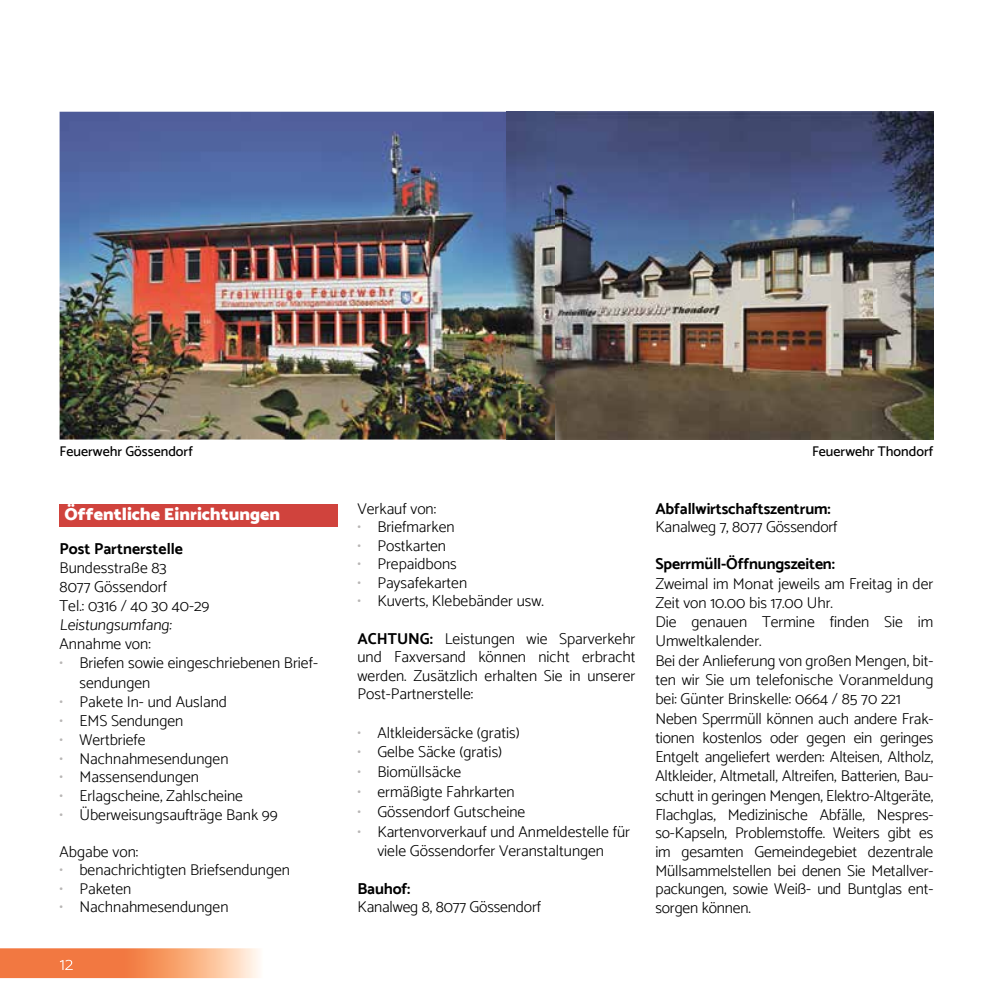
<style>
.page{position:relative;width:993px;height:993px;background:#fff}
.page>*{position:absolute;margin:0;border:0;box-sizing:border-box;transform-origin:0 0}
.t1{font:900 17.5px "Catamaran";color:#fff}
.t2{font:300 17.5px "Catamaran";color:#fff}
.t3{font:300 15.75px/19.1px "Catamaran";color:#000}
.t4{font:700 15.75px "Catamaran";letter-spacing:-.01em;color:#000}
.t5{font:500 14px "Catamaran";color:#000}
.s1{color:#b8b6b5}
.s2{font-weight:700}
</style>
<div class="page">
<svg style="left:0;top:948px;width:259px;height:29px"></svg>
<img style="left:60px;top:112px;width:446px;height:327px">
<div style="left:60px;top:504px;width:277px;height:22px;background:#d0433d"></div>
<img style="left:506px;top:112px;width:427px;height:327px">
<p class="t5" style="left:60px;top:442px;width:135px">Feuerwehr Gössendorf</p>
<p class="t5" style="left:811px;top:442px;width:123px">Feuerwehr Thondorf</p>
<p class="t1" style="left:64px;top:503px;width:217px">Öffentliche Einrichtungen</p>
<p class="t4" style="left:60px;top:539px;width:125px">Post Partnerstelle</p>
<p class="t3" style="left:60px;top:558px;width:151px">Bundesstraße 83<br>8077 Gössendorf<br>Tel.: 0316 / 40 30 40-29<br>Leistungsumfang:<br>Annahme von:</p>
<p class="t3" style="left:79px;top:653px;width:240px;text-indent:-20px"><span class="s1">•</span> Briefen sowie eingeschriebenen Brief&shy;sendungen</p>
<p class="t3" style="left:60px;top:691px;width:169px"><span class="s1">•</span> Pakete In- und Ausland</p>
<p class="t3" style="left:60px;top:710px;width:125px"><span class="s1">•</span> EMS Sendungen</p>
<p class="t3" style="left:60px;top:729px;width:88px"><span class="s1">•</span> Wertbriefe</p>
<p class="t3" style="left:60px;top:748px;width:170px"><span class="s1">•</span> Nachnahmesendungen</p>
<p class="t3" style="left:60px;top:767px;width:141px"><span class="s1">•</span> Massensendungen</p>
<p class="t3" style="left:60px;top:785px;width:185px"><span class="s1">•</span> Erlagscheine, Zahlscheine</p>
<p class="t3" style="left:60px;top:804px;width:220px"><span class="s1">•</span> Überweisungsaufträge Bank 99</p>
<p class="t3" style="left:60px;top:841px;width:80px">Abgabe von:</p>
<p class="t3" style="left:60px;top:860px;width:232px"><span class="s1">•</span> benachrichtigten Briefsendungen</p>
<p class="t3" style="left:60px;top:878px;width:73px"><span class="s1">•</span> Paketen</p>
<p class="t3" style="left:60px;top:897px;width:170px"><span class="s1">•</span> Nachnahmesendungen</p>
<p class="t2" style="left:60px;top:953px;width:15px">12</p>
<p class="t3" style="left:357px;top:498px;width:80px">Verkauf von:</p>
<p class="t3" style="left:357px;top:517px;width:99px"><span class="s1">•</span> Briefmarken</p>
<p class="t3" style="left:357px;top:535px;width:90px"><span class="s1">•</span> Postkarten</p>
<p class="t3" style="left:357px;top:554px;width:101px"><span class="s1">•</span> Prepaidbons</p>
<p class="t3" style="left:357px;top:572px;width:111px"><span class="s1">•</span> Paysafekarten</p>
<p class="t3" style="left:357px;top:591px;width:188px"><span class="s1">•</span> Kuverts, Klebebänder usw.</p>
<p class="t3" style="left:357px;top:628px;width:279px;line-height:18.6px;text-align:justify"><span class="s2">ACHTUNG:</span> Leistungen wie Sparverkehr und Faxversand können nicht erbracht werden. Zusätzlich erhalten Sie in unserer Post-Partnerstelle:</p>
<p class="t3" style="left:357px;top:722px;width:164px"><span class="s1">•</span> Altkleidersäcke (gratis)</p>
<p class="t3" style="left:357px;top:742px;width:146px"><span class="s1">•</span> Gelbe Säcke (gratis)</p>
<p class="t3" style="left:357px;top:762px;width:105px"><span class="s1">•</span> Biomüllsäcke</p>
<p class="t3" style="left:357px;top:781px;width:159px"><span class="s1">•</span> ermäßigte Fahrkarten</p>
<p class="t3" style="left:357px;top:801px;width:169px"><span class="s1">•</span> Gössendorf Gutscheine</p>
<p class="t3" style="left:357px;top:821px;width:274px;line-height:19.8px;text-align:center"><span class="s1">•</span> Kartenvorverkauf und Anmeldestelle für viele Gössendorfer Veranstaltungen</p>
<p class="t4" style="left:357px;top:878px;width:54px">Bauhof:</p>
<p class="t3" style="left:357px;top:896px;width:185px">Kanalweg 8, 8077 Gössendorf</p>
<p class="t4" style="left:655px;top:499px;width:177px">Abfallwirtschaftszentrum:</p>
<p class="t3" style="left:655px;top:517px;width:184px">Kanalweg 7, 8077 Gössendorf</p>
<p class="t4" style="left:655px;top:554px;width:181px">Sperrmüll-Öffnungszeiten:</p>
<p class="t3" style="left:655px;top:573px;width:279px">Zweimal im Monat jeweils am Freitag in der Zeit von 10.00 bis 17.00 Uhr.<br>Die genauen Termine finden Sie im Umweltkalender.<br>Bei der Anlieferung von großen Mengen, bit&shy;ten wir Sie um telefonische Voranmeldung bei: Günter Brinskelle: 0664 / 85 70 221<br>Neben Sperrmüll können auch andere Frak&shy;tionen kostenlos oder gegen ein geringes Entgelt angeliefert werden: Alteisen, Altholz, Altkleider, Altmetall, Altreifen, Batterien, Bau&shy;schutt in geringen Mengen, Elektro-Altgeräte, Flachglas, Medizinische Abfälle, Nespres&shy;so-Kapseln, Problemstoffe. Weiters gibt es im gesamten Gemeindegebiet dezentrale Müllsammelstellen bei denen Sie Metallver&shy;packungen, sowie Weiß- und Buntglas ent&shy;sorgen können.</p>
</div>
